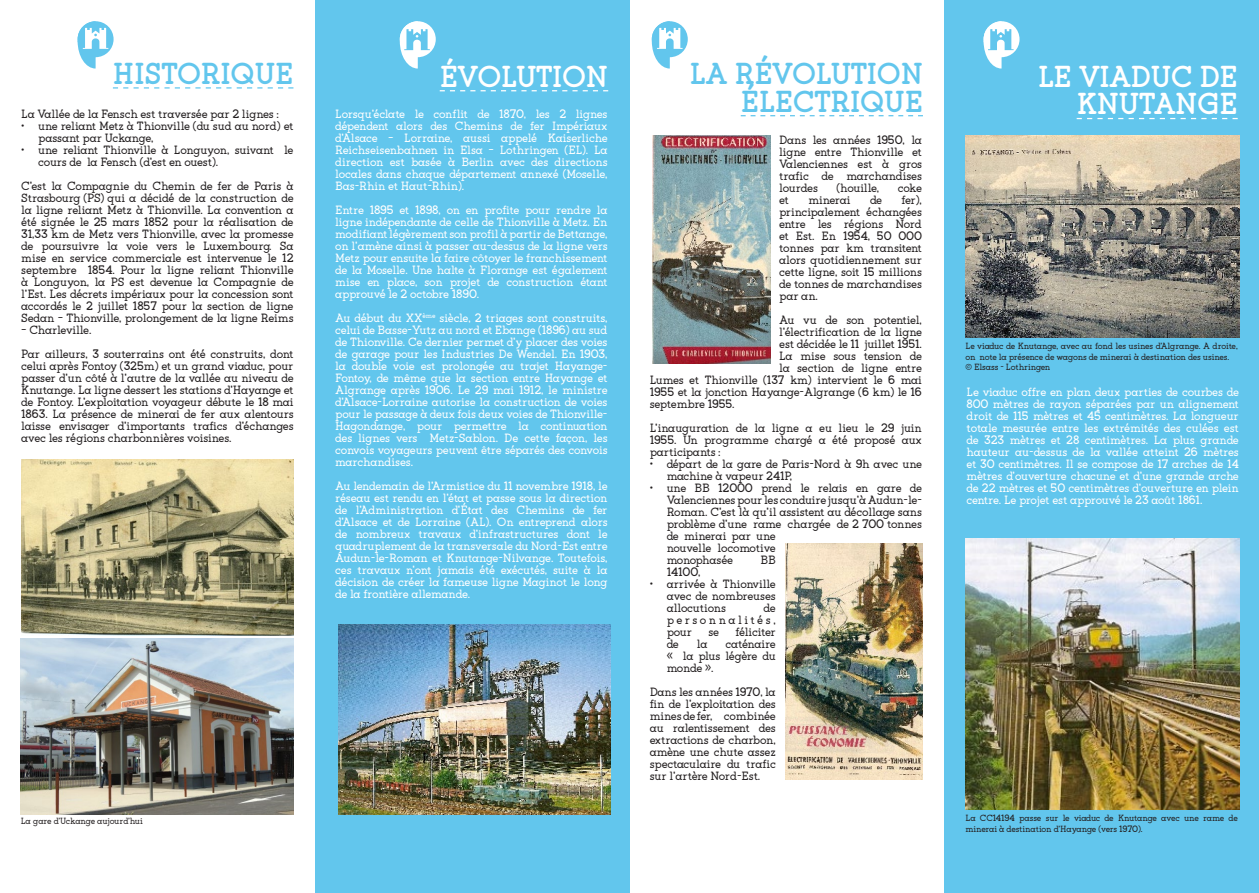
<style>
.page{position:relative;width:1259px;height:893px;background:#fff}
.page>*{position:absolute;margin:0;border:0;box-sizing:border-box;transform-origin:0 0}
.t1{font:700 30.3px "Flagship Slab";letter-spacing:-.01em;color:#62c6ed}
.t2{font:700 30.3px/27.8px "Flagship Slab";letter-spacing:-.025em;color:#fff;text-align:right}
.t3{font:12px/12px "Flagship Slab";color:#231f20;text-align:justify}
.t4{font:12px/12px "Flagship Slab";letter-spacing:-.015em;color:#fff;text-align:justify}
.t5{font:12px "Flagship Slab";letter-spacing:-.02em;color:#231f20}
.t6{font:9px/10.5px "Flagship Slab";color:#231f20}
</style>
<div class="page">
<div style="left:315px;top:0;width:314px;height:893px;background:#62c6ed"></div>
<div style="left:944px;top:0;width:315px;height:893px;background:#62c6ed"></div>
<svg style="left:440px;top:90px;width:168px;height:1px"></svg>
<svg style="left:1076px;top:118px;width:161px;height:1px"></svg>
<svg style="left:113px;top:87px;width:180px;height:2px"></svg>
<svg style="left:741px;top:115px;width:182px;height:1px"></svg>
<svg style="left:78px;top:21px;width:36px;height:36px"></svg>
<svg style="left:78px;top:21px;width:30px;height:48px"></svg>
<div style="left:652px;top:21px;width:36px;height:36px;background:#62c6ed;border-radius:50%"></div>
<svg style="left:652px;top:21px;width:30px;height:48px"></svg>
<div style="left:400px;top:21px;width:36px;height:36px;background:#fff;border-radius:50%"></div>
<svg style="left:400px;top:21px;width:30px;height:48px"></svg>
<div style="left:983px;top:21px;width:36px;height:36px;background:#fff;border-radius:50%"></div>
<svg style="left:983px;top:21px;width:30px;height:48px"></svg>
<img style="left:21px;top:459px;width:272px;height:176px">
<img style="left:653px;top:135px;width:117px;height:228px">
<img style="left:785px;top:543px;width:138px;height:237px">
<img style="left:965px;top:135px;width:274px;height:202px">
<img style="left:965px;top:539px;width:274px;height:270px">
<img style="left:338px;top:624px;width:272px;height:190px">
<img style="left:21px;top:639px;width:272px;height:175px">
<h1 class="t1" style="left:113px;top:55px;width:182px">HISTORIQUE</h1>
<h1 class="t1" style="left:690px;top:55px;width:234px">LA RÉVOLUTION</h1>
<p class="t3" style="left:21px;top:108px;width:259px">La Vallée de la Fensch est traversée par 2 lignes :</p>
<h1 class="t2" style="left:440px;top:62px;width:170px">ÉVOLUTION</h1>
<h1 class="t2" style="left:1038px;top:62px;width:201px">LE VIADUC DE<br>KNUTANGE</h1>
<h1 class="t1" style="left:741px;top:83px;width:184px">ÉLECTRIQUE</h1>
<p class="t4" style="left:335px;top:108px;width:274px">Lorsqu’éclate le conflit de 1870, les 2 lignes dépendent alors des Chemins de fer Impériaux d’Alsace – Lorraine, aussi appelé Kaiserliche Reichseisenbahnen in Elsa – Lothringen (EL). La direction est basée à Berlin avec des directions locales dans chaque département annexé (Moselle, Bas-Rhin et Haut-Rhin).</p>
<p class="t4" style="left:335px;top:204px;width:274px">Entre 1895 et 1898, on en profite pour rendre la ligne indépendante de celle de Thionville à Metz. En modifiant légèrement son profil à partir de Bettange, on l’amène ainsi à passer au-dessus de la ligne vers Metz pour ensuite la faire côtoyer le franchissement de la Moselle. Une halte à Florange est également mise en place, son projet de construction étant approuvé le 2 octobre 1890.</p>
<p class="t4" style="left:335px;top:312px;width:274px">Au début du XX<sup>ème</sup> siècle, 2 triages sont construits, celui de Basse-Yutz au nord et Ebange (1896) au sud de Thionville. Ce dernier permet d’y placer des voies de garage pour les Industries De Wendel. En 1903, la double voie est prolongée au trajet Hayange-Fontoy, de même que la section entre Hayange et Algrange après 1906. Le 29 mai 1912, le ministre d’Alsace-Lorraine autorise la construction de voies pour le passage à deux fois deux voies de Thionville-Hagondange, pour permettre la continuation des lignes vers Metz-Sablon. De cette façon, les convois voyageurs peuvent être séparés des convois marchandises.</p>
<p class="t4" style="left:335px;top:480px;width:274px">Au lendemain de l’Armistice du 11 novembre 1918, le réseau est rendu en l’état et passe sous la direction de l’Administration d’État des Chemins de fer d’Alsace et de Lorraine (AL). On entreprend alors de nombreux travaux d’infrastructures dont le quadruplement de la transversale du Nord-Est entre Audun-le-Roman et Knutange-Nilvange. Toutefois, ces travaux n’ont jamais été exécutés, suite à la décision de créer la fameuse ligne Maginot le long de la frontière allemande.</p>
<p class="t3" style="left:38px;top:120px;width:257px;text-indent:-17px">• une reliant Metz à Thionville (du sud au nord) et passant par Uckange,</p>
<p class="t3" style="left:38px;top:144px;width:257px;text-indent:-17px">• une reliant Thionville à Longuyon, suivant le cours de la Fensch (d’est en ouest).</p>
<p class="t3" style="left:21px;top:180px;width:274px">C’est la Compagnie du Chemin de fer de Paris à Strasbourg (PS) qui a décidé de la construction de la ligne reliant Metz à Thionville. La convention a été signée le 25 mars 1852 pour la réalisation de 31,33 km de Metz vers Thionville, avec la promesse de poursuivre la voie vers le Luxembourg. Sa mise en service commerciale est intervenue le 12 septembre 1854. Pour la ligne reliant Thionville à Longuyon, la PS est devenue la Compagnie de l’Est. Les décrets impériaux pour la concession sont accordés le 2 juillet 1857 pour la section de ligne Sedan – Thionville, prolongement de la ligne Reims</p>
<p class="t3" style="left:21px;top:318px;width:274px;line-height:24px">– Charleville.<br>Par ailleurs, 3 souterrains ont été construits, dont</p>
<p class="t3" style="left:21px;top:360px;width:274px">celui après Fontoy (325m) et un grand viaduc, pour passer d’un côté à l’autre de la vallée au niveau de Knutange. La ligne dessert les stations d’Hayange et de Fontoy. L’exploitation voyageur débute le 18 mai 1863. La présence de minerai de fer aux alentours laisse envisager d’importants trafics d’échanges avec les régions charbonnières voisines.</p>
<p class="t3" style="left:779px;top:134px;width:144px">Dans les années 1950, la ligne entre Thionville et Valenciennes est à gros trafic de marchandises lourdes</p>
<p class="t3" style="left:836px;top:182px;width:44px">(houille,</p>
<p class="t3" style="left:897px;top:182px;width:26px">coke</p>
<p class="t3" style="left:779px;top:194px;width:144px;text-indent:122px">fer), principalement échangées entre les régions Nord et Est. En 1954, 50 000 tonnes par km transitent alors quotidiennement sur cette ligne, soit 15 millions de tonnes de marchandises par an.</p>
<p class="t5" style="left:779px;top:313px;width:144px">Au vu de son potentiel,</p>
<p class="t3" style="left:779px;top:326px;width:144px">l’électrification de la ligne</p>
<p class="t3" style="left:779px;top:338px;width:144px">est décidée le 11 juillet 1951.</p>
<p class="t3" style="left:779px;top:350px;width:144px">La mise sous tension de</p>
<p class="t3" style="left:779px;top:362px;width:144px">la section de ligne entre</p>
<p class="t3" style="left:649px;top:374px;width:274px">Lumes et Thionville (137 km) intervient le 6 mai</p>
<p class="t3" style="left:649px;top:386px;width:274px">1955 et la jonction Hayange-Algrange (6 km) le 16</p>
<p class="t3" style="left:649px;top:398px;width:86px">septembre 1955.</p>
<p class="t3" style="left:649px;top:422px;width:274px">L’inauguration de la ligne a eu lieu le 29 juin 1955. Un programme chargé a été proposé aux participants :</p>
<p class="t3" style="left:666px;top:458px;width:257px;text-indent:-17px">• départ de la gare de Paris-Nord à 9h avec une machine à vapeur 241P,</p>
<p class="t3" style="left:666px;top:482px;width:257px;text-align:left;text-indent:-17px">• une BB 12000 prend le relais en gare de Valenciennes pour les conduire jusqu’à Audun-le-Roman. C’est là qu’il assistent au décollage sans problème d’une rame chargée de 2 700 tonnes de minerai par une<br>nouvelle locomotive<br>monophasée</p>
<p class="t3" style="left:779px;top:194px;width:11px">et</p>
<p class="t3" style="left:808px;top:194px;width:44px">minerai</p>
<p class="t3" style="left:870px;top:194px;width:14px">de</p>
<p class="t6" style="left:965px;top:341px;width:274px">Le viaduc de Knutange, avec au fond les usines d’Algrange. A droite, on note la présence de wagons de minerai à destination des usines. © Elsass - Lothringen</p>
<p class="t4" style="left:966px;top:386px;width:274px">Le viaduc offre en plan deux parties de courbes de 800 mètres de rayon séparées par un alignement droit de 115 mètres et 45 centimètres. La longueur totale mesurée entre les extrémités des culées est de 323 mètres et 28 centimètres. La plus grande hauteur au-dessus de la vallée atteint 26 mètres et 30 centimètres. Il se compose de 17 arches de 14 mètres d’ouverture chacune et d’une grande arche de 22 mètres et 50 centimètres d’ouverture en plein centre. Le projet est approuvé le 23 août 1861.</p>
<p class="t3" style="left:760px;top:554px;width:17px">BB</p>
<p class="t3" style="left:666px;top:566px;width:35px">14100,</p>
<p class="t3" style="left:666px;top:578px;width:110px;text-indent:-17px">• arrivée à Thionville avec de nombreuses allocutions</p>
<p class="t3" style="left:666px;top:602px;width:110px;text-indent:97px">de personnalités, pour</p>
<p class="t3" style="left:708px;top:626px;width:12px">se</p>
<p class="t3" style="left:735px;top:626px;width:42px">féliciter</p>
<p class="t3" style="left:666px;top:638px;width:110px;text-indent:59px">caténaire « la plus légère du monde ».</p>
<p class="t3" style="left:649px;top:686px;width:127px">Dans les années 1970, la fin de l’exploitation des mines de fer, combinée au ralentissement des extractions de charbon, amène une chute assez spectaculaire du trafic sur l’artère Nord-Est.</p>
<p class="t3" style="left:666px;top:638px;width:14px">de</p>
<p class="t3" style="left:697px;top:638px;width:12px">la</p>
<p class="t6" style="left:21px;top:816px;width:124px">La gare d’Uckange aujourd’hui</p>
<p class="t6" style="left:965px;top:813px;width:274px">La CC14194 passe sur le viaduc de Knutange avec une rame de minerai à destination d’Hayange (vers 1970).</p>
</div>
